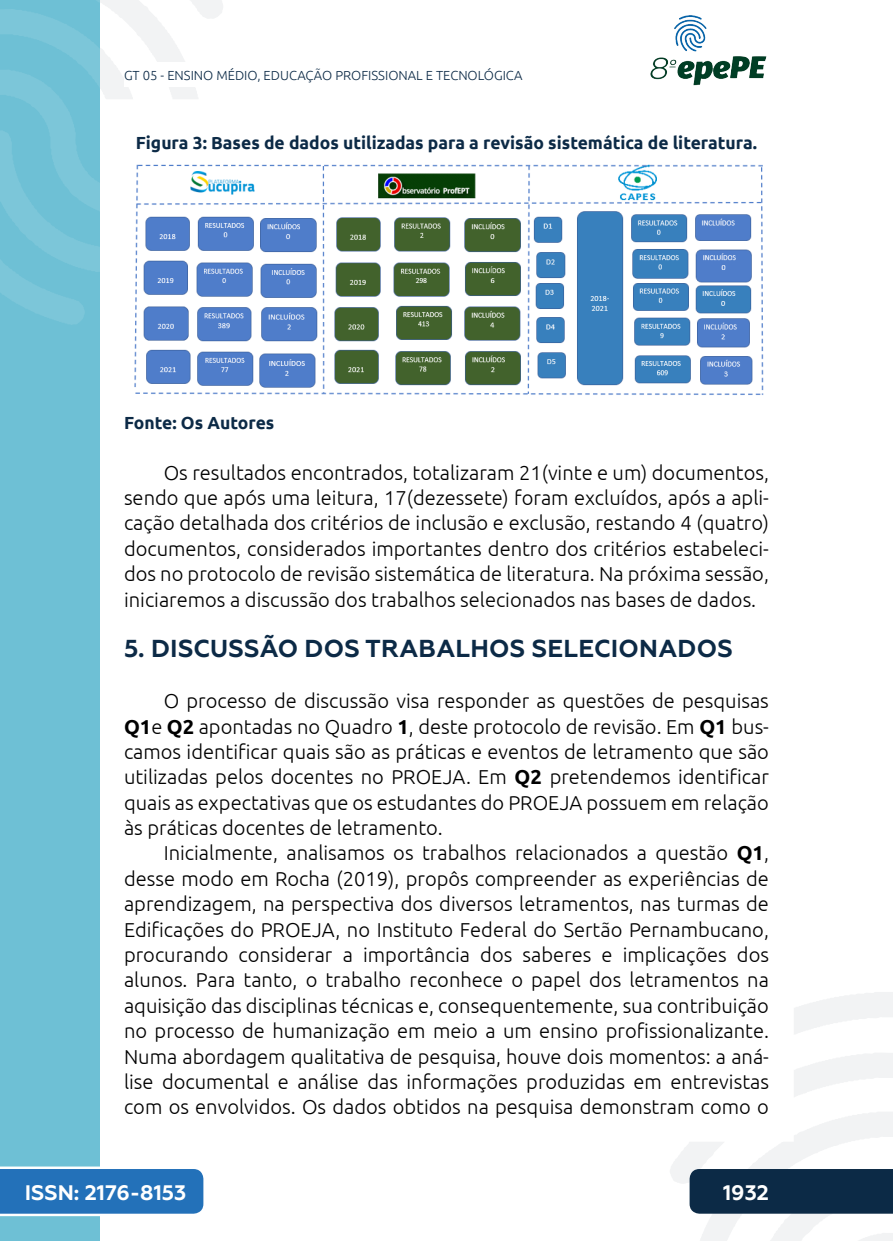
<style>
.page{position:relative;width:893px;height:1241px;background:#fff}
.page>*{position:absolute;margin:0;border:0;box-sizing:border-box;transform-origin:0 0}
._3_SUBTÍTULO{font:700 24.5px "Geometria";letter-spacing:.01em;color:#0c2a46}
.t1{font:700 21px "Geometria";color:#fff}
._5_CORPO{font:300 20.12px/25.4px "Ubuntu";color:#000;text-align:justify}
._10_LEGENDAS{font:700 17.5px "Ubuntu";color:#0c2a46}
.t2{font:300 13.12px "Ubuntu";color:#0c2a46}
.s1{font-weight:700}
</style>
<div class="page">
<svg style="left:670px;top:992px;width:223px;height:248px"></svg>
<svg style="left:99px;top:0;width:124px;height:324px"></svg>
<img style="left:650px;top:15px;width:117px;height:71px">
<div style="left:0;top:0;width:99px;height:1240px;background:#6ec0d5"></div>
<svg style="left:0;top:0;width:99px;height:325px"></svg>
<svg style="left:0;top:1166px;width:203px;height:49px;background:#367dbf"></svg>
<div style="left:690px;top:1168px;width:203px;height:45px;background:#0c2a46"></div>
<div style="left:124px;top:62px;width:516px;height:25px;background:#fff"></div>
<img style="left:124px;top:159px;width:640px;height:236px">
<p class="t2" style="left:124px;top:67px;width:400px">GT 05 - ENSINO MÉDIO, EDUCAÇÃO PROFISSIONAL E TECNOLÓGICA</p>
<p class="_10_LEGENDAS" style="left:136px;top:133px;width:623px">Figura 3: Bases de dados utilizadas para a revisão sistemática de literatura.</p>
<p class="_10_LEGENDAS" style="left:124px;top:412px;width:152px">Fonte: Os Autores</p>
<p class="_5_CORPO" style="left:124px;top:459px;width:646px;text-indent:40px">Os resultados encontrados, totalizaram 21(vinte e um) documentos, sendo que após uma leitura, 17(dezessete) foram excluídos, após a apli&shy;cação detalhada dos critérios de inclusão e exclusão, restando 4 (quatro) documentos, considerados importantes dentro dos critérios estabeleci&shy;dos no protocolo de revisão sistemática de literatura. Na próxima sessão, iniciaremos a discussão dos trabalhos selecionados nas bases de dados.</p>
<p class="_3_SUBTÍTULO" style="left:124px;top:634px;width:610px">5. DISCUSSÃO DOS TRABALHOS SELECIONADOS</p>
<p class="_5_CORPO" style="left:124px;top:687px;width:646px;text-indent:40px">O processo de discussão visa responder as questões de pesquisas <span class="s1">Q1</span>e <span class="s1">Q2</span> apontadas no Quadro <span class="s1">1</span>, deste protocolo de revisão. Em <span class="s1">Q1</span> bus&shy;camos identificar quais são as práticas e eventos de letramento que são utilizadas pelos docentes no PROEJA. Em <span class="s1">Q2</span> pretendemos identificar quais as expectativas que os estudantes do PROEJA possuem em relação às práticas docentes de letramento.</p>
<p class="_5_CORPO" style="left:124px;top:840px;width:646px;text-indent:40px">Inicialmente, analisamos os trabalhos relacionados a questão <span class="s1">Q1</span>, desse modo em Rocha (2019), propôs compreender as experiências de aprendizagem, na perspectiva dos diversos letramentos, nas turmas de Edificações do PROEJA, no Instituto Federal do Sertão Pernambucano, procurando considerar a importância dos saberes e implicações dos alunos. Para tanto, o trabalho reconhece o papel dos letramentos na aquisição das disciplinas técnicas e, consequentemente, sua contribuição no processo de humanização em meio a um ensino profissionalizante.<br>Numa abordagem qualitativa de pesquisa, houve dois momentos: a aná&shy;lise documental e análise das informações produzidas em entrevistas com os envolvidos. Os dados obtidos na pesquisa demonstram como o</p>
<p class="t1" style="left:25px;top:1179px;width:163px">ISSN: 2176-8153</p>
<p class="t1" style="left:723px;top:1179px;width:47px">1932</p>
</div>
